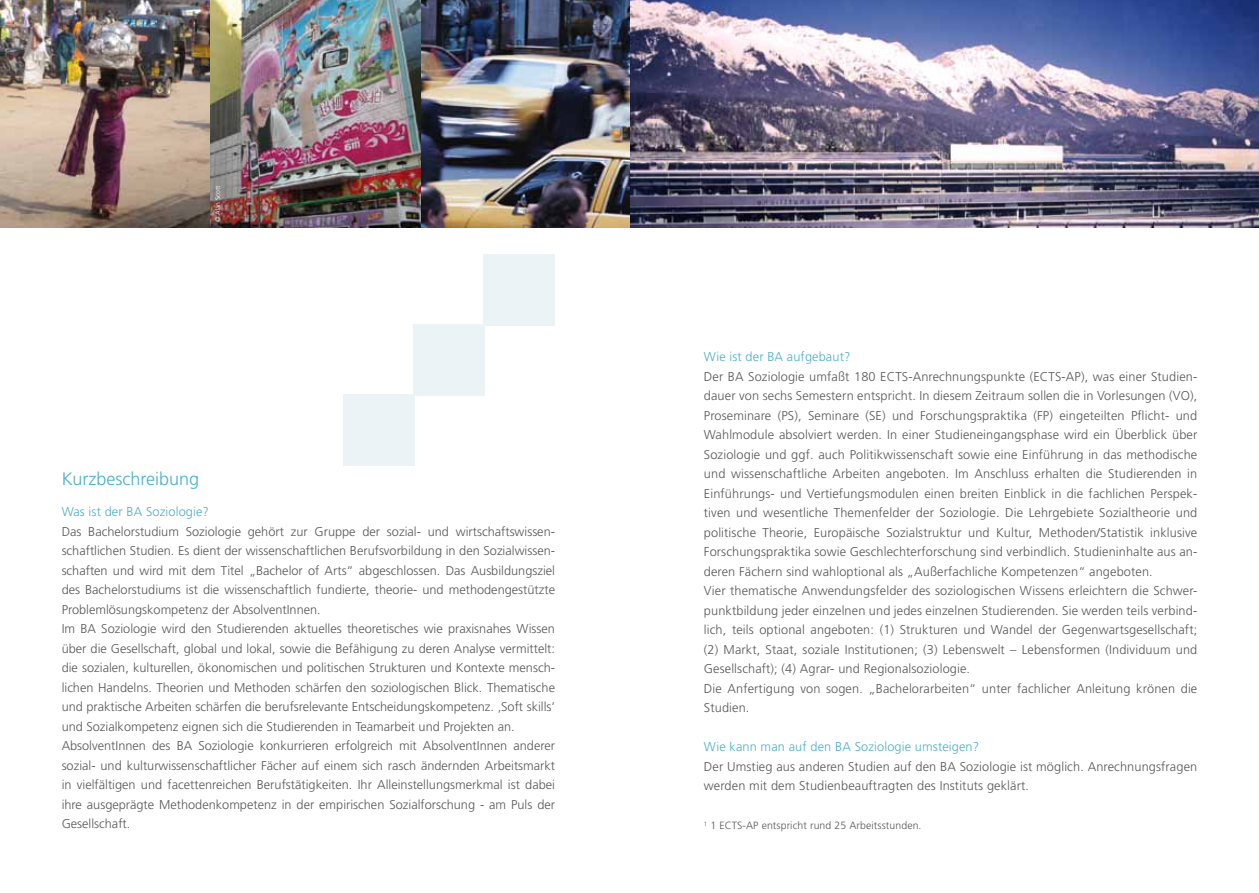
<style>
.page{position:relative;width:1259px;height:893px;background:#fff}
.page>*{position:absolute;margin:0;border:0;box-sizing:border-box;transform-origin:0 0}
.t1{font:300 18px "Frutiger";color:#4eaec9}
.t2{font:300 12.75px/19.5px "Frutiger";letter-spacing:.01em;color:#58585a}
.t3{font:300 12.75px "Frutiger";letter-spacing:.01em;color:#4eaec9}
.t4{font:300 10.5px "Frutiger";letter-spacing:.01em;color:#58585a}
.t5{font:300 6.75px "Frutiger";color:#fff}
</style>
<div class="page">
<div style="left:343px;top:394px;width:72px;height:72px;background:#ebf3f7"></div>
<div style="left:413px;top:324px;width:72px;height:72px;background:#ebf3f7"></div>
<div style="left:483px;top:254px;width:72px;height:72px;background:#ebf3f7"></div>
<img style="left:0;top:0;width:210px;height:227px">
<img style="left:210px;top:0;width:211px;height:227px">
<img style="left:421px;top:0;width:210px;height:227px">
<img style="left:631px;top:0;width:628px;height:227px">
<p class="t5" style="left:214px;top:222px;width:38px;rotate:-90deg">© Alan Scott</p>
<h1 class="t1" style="left:62px;top:469px;width:139px">Kurzbeschreibung</h1>
<p class="t3" style="left:62px;top:505px;width:149px">Was ist der BA Soziologie?</p>
<p class="t2" style="left:62px;top:521px;width:495px">Das Bachelorstudium Soziologie gehört zur Gruppe der sozial- und wirtschaftswissen&shy;schaftlichen Studien. Es dient der wissenschaftlichen Berufsvorbildung in den Sozialwissen&shy;schaften und wird mit dem Titel „Bachelor of Arts“ abgeschlossen. Das Ausbildungsziel des Bachelorstudiums ist die wissenschaftlich fundierte, theorie- und methodengestützte Problemlösungskompetenz der AbsolventInnen.<br>Im BA Soziologie wird den Studierenden aktuelles theoretisches wie praxisnahes Wissen über die Gesellschaft, global und lokal, sowie die Befähigung zu deren Analyse vermittelt: die sozialen, kulturellen, ökonomischen und politischen Strukturen und Kontexte mensch&shy;lichen Handelns. Theorien und Methoden schärfen den soziologischen Blick. Thematische und praktische Arbeiten schärfen die berufsrelevante Entscheidungskompetenz. ‚Soft skills‘ und Sozialkompetenz eignen sich die Studierenden in Teamarbeit und Projekten an.<br>AbsolventInnen des BA Soziologie konkurrieren erfolgreich mit AbsolventInnen anderer sozial- und kulturwissenschaftlicher Fächer auf einem sich rasch ändernden Arbeitsmarkt in vielfältigen und facettenreichen Berufstätigkeiten. Ihr Alleinstellungsmerkmal ist dabei ihre ausgeprägte Methodenkompetenz in der empirischen Sozialforschung - am Puls der Gesellschaft.</p>
<p class="t3" style="left:704px;top:350px;width:148px">Wie ist der BA aufgebaut?</p>
<p class="t2" style="left:704px;top:366px;width:495px">Der BA Soziologie umfaßt 180 ECTS-Anrechnungspunkte (ECTS-AP), was einer Studien&shy;dauer von sechs Semestern entspricht. In diesem Zeitraum sollen die in Vorlesungen (VO), Proseminare (PS), Seminare (SE) und Forschungspraktika (FP) eingeteilten Pflicht- und Wahlmodule absolviert werden. In einer Studieneingangsphase wird ein Überblick über Soziologie und ggf. auch Politikwissenschaft sowie eine Einführung in das methodische und wissenschaftliche Arbeiten angeboten. Im Anschluss erhalten die Studierenden in Einführungs- und Vertiefungsmodulen einen breiten Einblick in die fachlichen Perspek&shy;tiven und wesentliche Themenfelder der Soziologie. Die Lehrgebiete Sozialtheorie und politische Theorie, Europäische Sozialstruktur und Kultur, Methoden/Statistik inklusive Forschungspraktika sowie Geschlechterforschung sind verbindlich. Studieninhalte aus an&shy;deren Fächern sind wahloptional als „Außerfachliche Kompetenzen“ angeboten.<br>Vier thematische Anwendungsfelder des soziologischen Wissens erleichtern die Schwer&shy;punktbildung jeder einzelnen und jedes einzelnen Studierenden. Sie werden teils verbind&shy;lich, teils optional angeboten: (1) Strukturen und Wandel der Gegenwartsgesellschaft; (2) Markt, Staat, soziale Institutionen; (3) Lebenswelt – Lebensformen (Individuum und Gesellschaft); (4) Agrar- und Regionalsoziologie.<br>Die Anfertigung von sogen. „Bachelorarbeiten“ unter fachlicher Anleitung krönen die Studien.</p>
<p class="t3" style="left:704px;top:739px;width:277px">Wie kann man auf den BA Soziologie umsteigen?</p>
<p class="t2" style="left:704px;top:756px;width:495px">Der Umstieg aus anderen Studien auf den BA Soziologie ist möglich. Anrechnungsfragen werden mit dem Studienbeauftragten des Instituts geklärt.</p>
<p class="t4" style="left:704px;top:820px;width:219px"><sup>1</sup> 1 ECTS-AP entspricht rund 25 Arbeitsstunden.</p>
</div>
